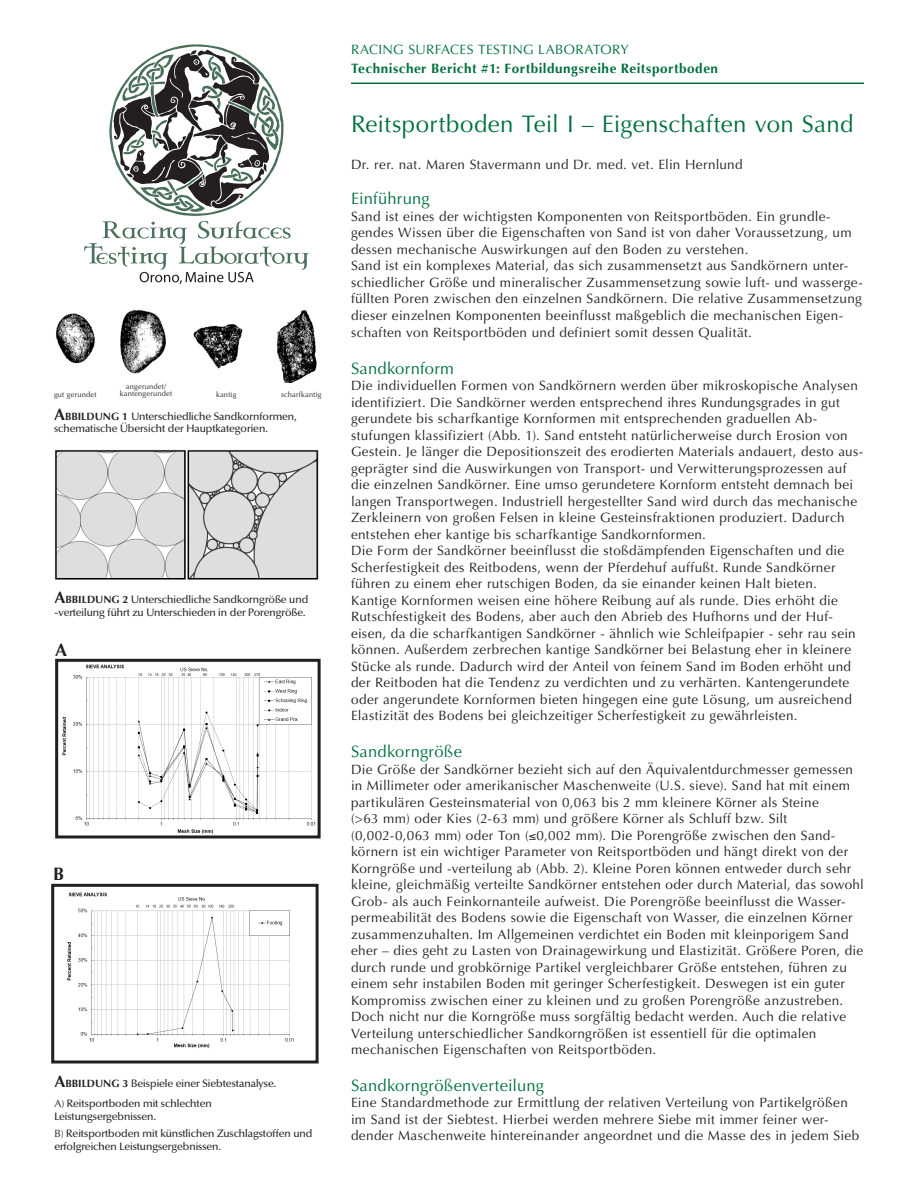
<style>
.page{position:relative;width:918px;height:1188px;background:#fff}
.page>*{position:absolute;margin:0;border:0;box-sizing:border-box;transform-origin:0 0}
.t1{font:24px "Optima";letter-spacing:.015em;color:#00703c}
.t2{font:700 18px "Optima";color:#231f20}
.t3{font:16.5px "Optima";letter-spacing:.015em;color:#00703c}
.t4{font:13.5px/16.5px "Optima";letter-spacing:.025em;color:#231f20}
.t5{font:700 13.5px "Optima";letter-spacing:.04em;color:#00703c}
.t6{font:13.5px "Optima";letter-spacing:.025em;color:#00703c}
.t7{font:500 10.5px/12.6px "Optima BQ";color:#231f20}
.t8{font:7.5px "Optima LT Std";letter-spacing:.025em;color:#231f20}
.s1{font-family:"Optima";font-weight:700;font-size:16.5px}
.s2{font-family:"Optima";font-weight:700}
.s3{font-family:"Optima LT Std";font-weight:400}
</style>
<div class="page">
<img style="left:56px;top:309px;width:261px;height:74px">
<img style="left:55px;top:450px;width:264px;height:130px">
<img style="left:62px;top:664px;width:254px;height:170px">
<div style="left:55px;top:659px;width:266px;height:179px;border:3px solid #231f20"></div>
<img style="left:67px;top:892px;width:227px;height:157px">
<div style="left:51px;top:884px;width:268px;height:180px;border:3px solid #231f20"></div>
<hr style="left:351px;top:83px;width:513px;height:1px;background:#00703c">
<svg style="left:84px;top:44px;width:225px;height:240px"></svg>
<p class="t8" style="left:54px;top:390px;width:44px">gut gerundet</p>
<p class="t8" style="left:126px;top:382px;width:42px">angerundet/</p>
<p class="t8" style="left:120px;top:390px;width:54px">kantengerundet</p>
<p class="t8" style="left:216px;top:390px;width:22px">kantig</p>
<p class="t8" style="left:281px;top:390px;width:42px">scharfkantig</p>
<p class="t7" style="left:54px;top:410px;width:244px"><span class="s1">A</span><span class="s2">BBILDUNG 1</span> Unterschiedliche Sandkornformen, schematische Übersicht der Hauptkategorien.</p>
<p class="t7" style="left:54px;top:593px;width:255px"><span class="s1">A</span><span class="s2">BBILDUNG 2</span> Unterschiedliche Sandkorngröße und -verteilung führt zu Unterschieden in der Porengröße.</p>
<p class="t2" style="left:55px;top:639px;width:14px">A</p>
<p class="t2" style="left:53px;top:863px;width:12px">B</p>
<p class="t7" style="left:54px;top:1078px;width:223px"><span class="s1">A</span><span class="s2">BBILDUNG 3</span> Beispiele einer Siebtestanalyse.</p>
<p class="t7" style="left:54px;top:1098px;width:159px"><span class="s3">A)</span> Reitsportboden mit schlechten</p>
<p class="t7" style="left:54px;top:1110px;width:103px">Leistungsergebnissen.</p>
<p class="t7" style="left:54px;top:1127px;width:260px"><span class="s3">B)</span> Reitsportboden mit künstlichen Zuschlagstoffen und erfolgreichen Leistungsergebnissen.</p>
<p class="t6" style="left:351px;top:41px;width:279px">RACING SURFACES TESTING LABORATORY</p>
<p class="t5" style="left:351px;top:61px;width:369px">Technischer Bericht #1: Fortbildungsreihe Reitsportboden</p>
<p class="t1" style="left:351px;top:109px;width:504px">Reitsportboden Teil I – Eigenschaften von Sand</p>
<p class="t4" style="left:351px;top:156px;width:393px">Dr. rer. nat. Maren Stavermann und Dr. med. vet. Elin Hernlund</p>
<p class="t3" style="left:351px;top:189px;width:80px">Einführung</p>
<p class="t4" style="left:351px;top:208px;width:481px">Sand ist eines der wichtigsten Komponenten von Reitsportböden. Ein grundle-</p>
<p class="t4" style="left:351px;top:225px;width:502px">gendes Wissen über die Eigenschaften von Sand ist von daher Voraussetzung, um dessen mechanische Auswirkungen auf den Boden zu verstehen.</p>
<p class="t4" style="left:351px;top:258px;width:513px">Sand ist ein komplexes Material, das sich zusammensetzt aus Sandkörnern unter&shy;schiedlicher Größe und mineralischer Zusammensetzung sowie luft- und wasserge&shy;füllten Poren zwischen den einzelnen Sandkörnern. Die relative Zusammensetzung dieser einzelnen Komponenten beeinflusst maßgeblich die mechanischen Eigen&shy;schaften von Reitsportböden und definiert somit dessen Qualität.</p>
<p class="t3" style="left:351px;top:359px;width:105px">Sandkornform</p>
<p class="t4" style="left:351px;top:378px;width:508px">Die individuellen Formen von Sandkörnern werden über mikroskopische Analysen identifiziert. Die Sandkörner werden entsprechend ihres Rundungsgrades in gut gerundete bis scharfkantige Kornformen mit entsprechenden graduellen Ab-</p>
<p class="t4" style="left:351px;top:427px;width:514px">stufungen klassifiziert (Abb. 1). Sand entsteht natürlicherweise durch Erosion von Gestein. Je länger die Depositionszeit des erodierten Materials andauert, desto aus&shy;geprägter sind die Auswirkungen von Transport- und Verwitterungsprozessen auf die einzelnen Sandkörner. Eine umso gerundetere Kornform entsteht demnach bei langen Transportwegen. Industriell hergestellter Sand wird durch das mechanische Zerkleinern von großen Felsen in kleine Gesteinsfraktionen produziert. Dadurch entstehen eher kantige bis scharfkantige Sandkornformen.</p>
<p class="t4" style="left:351px;top:543px;width:495px">Die Form der Sandkörner beeinflusst die stoßdämpfenden Eigenschaften und die Scherfestigkeit des Reitbodens, wenn der Pferdehuf auffußt. Runde Sandkörner führen zu einem eher rutschigen Boden, da sie einander keinen Halt bieten.<br>Kantige Kornformen weisen eine höhere Reibung auf als runde. Dies erhöht die Rutschfestigkeit des Bodens, aber auch den Abrieb des Hufhorns und der Huf-</p>
<p class="t4" style="left:351px;top:625px;width:506px">eisen, da die scharfkantigen Sandkörner - ähnlich wie Schleifpapier - sehr rau sein können. Außerdem zerbrechen kantige Sandkörner bei Belastung eher in kleinere Stücke als runde. Dadurch wird der Anteil von feinem Sand im Boden erhöht und der Reitboden hat die Tendenz zu verdichten und zu verhärten. Kantengerundete oder angerundete Kornformen bieten hingegen eine gute Lösung, um ausreichend Elastizität des Bodens bei gleichzeitiger Scherfestigkeit zu gewährleisten.</p>
<p class="t3" style="left:351px;top:742px;width:112px">Sandkorngröße</p>
<p class="t4" style="left:351px;top:761px;width:503px">Die Größe der Sandkörner bezieht sich auf den Äquivalentdurchmesser gemessen in Millimeter oder amerikanischer Maschenweite (U.S. sieve). Sand hat mit einem partikulären Gesteinsmaterial von 0,063 bis 2 mm kleinere Körner als Steine</p>
<p class="t4" style="left:351px;top:810px;width:515px">(&gt;63 mm) oder Kies (2-63 mm) und größere Körner als Schluff bzw. Silt (0,002-0,063 mm) oder Ton (≤0,002 mm). Die Porengröße zwischen den Sand&shy;körnern ist ein wichtiger Parameter von Reitsportböden und hängt direkt von der Korngröße und -verteilung ab (Abb. 2). Kleine Poren können entweder durch sehr kleine, gleichmäßig verteilte Sandkörner entstehen oder durch Material, das sowohl Grob- als auch Feinkornanteile aufweist. Die Porengröße beeinflusst die Wasser&shy;permeabilität des Bodens sowie die Eigenschaft von Wasser, die einzelnen Körner zusammenzuhalten. Im Allgemeinen verdichtet ein Boden mit kleinporigem Sand eher – dies geht zu Lasten von Drainagewirkung und Elastizität. Größere Poren, die durch runde und grobkörnige Partikel vergleichbarer Größe entstehen, führen zu einem sehr instabilen Boden mit geringer Scherfestigkeit. Deswegen ist ein guter Kompromiss zwischen einer zu kleinen und zu großen Porengröße anzustreben.</p>
<p class="t4" style="left:351px;top:1008px;width:497px">Doch nicht nur die Korngröße muss sorgfältig bedacht werden. Auch die relative<br>Verteilung unterschiedlicher Sandkorngrößen ist essentiell für die optimalen</p>
<p class="t4" style="left:351px;top:1041px;width:307px">mechanischen Eigenschaften von Reitsportböden.</p>
<p class="t3" style="left:351px;top:1076px;width:195px">Sandkorngrößenverteilung</p>
<p class="t4" style="left:351px;top:1095px;width:510px">Eine Standardmethode zur Ermittlung der relativen Verteilung von Partikelgrößen im Sand ist der Siebtest. Hierbei werden mehrere Siebe mit immer feiner wer&shy;dender Maschenweite hintereinander angeordnet und die Masse des in jedem Sieb</p>
</div>
